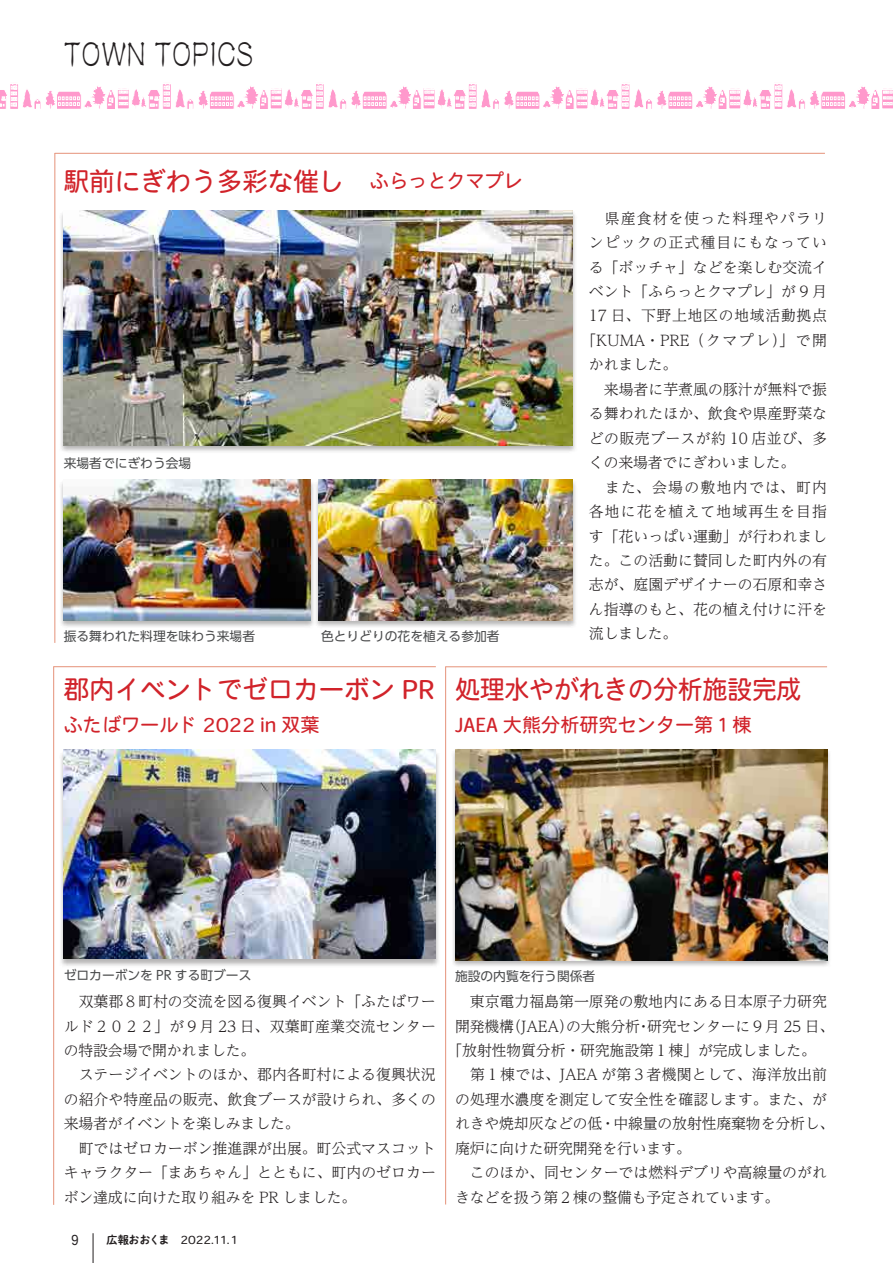
<style>
.page{position:relative;width:893px;height:1263px;background:#fff}
.page>*{position:absolute;margin:0;border:0;box-sizing:border-box;transform-origin:0 0}
.t1{font:31.95px "Reisho E1 Std";color:#231f20;scale:.8 1}
.t2{font:25.5px "Heisei Maru Go Std W4";color:#d1232a}
.t3{font:19.2px "Heisei Maru Go Std W4";color:#d1232a}
.t4{font:300 14.85px/24.5px "UD Reimin Pr 6 N";color:#231f20}
.t5{font:300 14.85px "UD Reimin Pr 6 N";letter-spacing:.07em;color:#231f20}
.t6{font:300 14.85px "UD Reimin Pr 6 N";letter-spacing:.045em;color:#231f20}
.t7{font:300 14.85px "UD Reimin Pr 6 N";letter-spacing:.025em;color:#231f20}
.t8{font:300 14.85px "UD Reimin Pr 6 N";letter-spacing:.085em;color:#231f20}
.t9{font:13.8px "Heisei Maru Go Std W4";color:#231f20;scale:.8 1}
.t10{font:12.75px "UD Shin Go Pr 6 N";color:#4b4c4d}
.t11{font:11.1px "Heisei Maru Go Std W4";letter-spacing:-.005em;color:#231f20}
.t12{font:11.1px "P Shuei NM Go Std N B";letter-spacing:-.035em;color:#231f20}
</style>
<div class="page">
<hr style="left:93px;top:1233px;width:1px;height:30px;background:#231f20">
<svg style="left:0;top:84px;width:893px;height:25px"></svg>
<div style="left:59px;top:749px;width:381px;height:219px;background:#231f20;opacity:.33"></div>
<img style="left:64px;top:750px;width:372px;height:209px">
<hr style="left:53px;top:666px;width:383px;height:1px;background:#e59279">
<hr style="left:53px;top:666px;width:1px;height:539px;background:#e59279">
<div style="left:450px;top:748px;width:382px;height:220px;background:#231f20;opacity:.33"></div>
<img style="left:455px;top:749px;width:372px;height:211px">
<hr style="left:445px;top:666px;width:382px;height:1px;background:#e59279">
<hr style="left:445px;top:666px;width:1px;height:538px;background:#e59279">
<div style="left:59px;top:209px;width:518px;height:244px;background:#231f20;opacity:.33"></div>
<img style="left:64px;top:211px;width:509px;height:234px">
<hr style="left:55px;top:153px;width:770px;height:1px;background:#e59279">
<hr style="left:55px;top:153px;width:1px;height:490px;background:#e59279">
<div style="left:59px;top:478px;width:256px;height:150px;background:#231f20;opacity:.33"></div>
<img style="left:64px;top:480px;width:247px;height:141px">
<div style="left:314px;top:478px;width:263px;height:150px;background:#231f20;opacity:.33"></div>
<img style="left:318px;top:480px;width:255px;height:141px">
<h1 class="t1" style="left:64px;top:32px;width:239px">TOWN TOPICS</h1>
<h2 class="t2" style="left:64px;top:164px;width:308px">駅前にぎわう多彩な催し　</h2>
<p class="t3" style="left:370px;top:168px;width:155px">ふらっとクマプレ</p>
<p class="t10" style="left:64px;top:453px;width:129px">来場者でにぎわう会場</p>
<p class="t10" style="left:64px;top:626px;width:193px">振る舞われた料理を味わう来場者</p>
<p class="t10" style="left:321px;top:626px;width:180px">色とりどりの花を植える参加者</p>
<p class="t5" style="left:589px;top:206px;width:240px">　県産食材を使った料理やパラリ</p>
<p class="t5" style="left:589px;top:230px;width:240px">ンピックの正式種目にもなってい</p>
<p class="t4" style="left:589px;top:254px;width:240px">る「ボッチャ」などを楽しむ交流イ</p>
<p class="t4" style="left:589px;top:279px;width:240px">ベント「ふらっとクマプレ」が 9 月</p>
<p class="t6" style="left:589px;top:304px;width:240px">17 日、下野上地区の地域活動拠点</p>
<p class="t4" style="left:581px;top:327px;width:247px">「KUMA・PRE（クマプレ）」で開</p>
<p class="t4" style="left:589px;top:352px;width:90px">かれました。</p>
<p class="t4" style="left:589px;top:376px;width:240px">　来場者に芋煮風の豚汁が無料で振</p>
<p class="t4" style="left:589px;top:401px;width:240px">る舞われたほか、飲食や県産野菜な</p>
<p class="t7" style="left:589px;top:426px;width:240px">どの販売ブースが約 10 店並び、多</p>
<p class="t4" style="left:589px;top:450px;width:208px">くの来場者でにぎわいました。</p>
<p class="t8" style="left:589px;top:475px;width:240px">　また、会場の敷地内では、町内</p>
<p class="t5" style="left:589px;top:499px;width:240px">各地に花を植えて地域再生を目指</p>
<p class="t4" style="left:589px;top:523px;width:240px">す「花いっぱい運動」が行われまし</p>
<p class="t4" style="left:589px;top:548px;width:240px">た。この活動に賛同した町内外の有</p>
<p class="t4" style="left:589px;top:572px;width:240px">志が、庭園デザイナーの石原和幸さ</p>
<p class="t4" style="left:589px;top:596px;width:240px">ん指導のもと、花の植え付けに汗を</p>
<p class="t4" style="left:589px;top:621px;width:90px">流しました。</p>
<h2 class="t2" style="left:64px;top:672px;width:372px">郡内イベントでゼロカーボン PR</h2>
<p class="t3" style="left:64px;top:712px;width:257px">ふたばワールド 2022 in 双葉</p>
<h2 class="t2" style="left:455px;top:672px;width:348px">処理水やがれきの分析施設完成</h2>
<p class="t3" style="left:455px;top:712px;width:298px">JAEA 大熊分析研究センター第１棟</p>
<p class="t10" style="left:64px;top:964px;width:189px">ゼロカーボンを PR する町ブース</p>
<p class="t4" style="left:64px;top:989px;width:374px">　双葉郡８町村の交流を図る復興イベント「ふたばワールド２０２２」が９月 23 日、双葉町産業交流センターの特設会場で開かれました。<br>　ステージイベントのほか、郡内各町村による復興状況の紹介や特産品の販売、飲食ブースが設けられ、多くの来場者がイベントを楽しみました。<br>　町ではゼロカーボン推進課が出展。町公式マスコットキャラクター「まあちゃん」とともに、町内のゼロカーボン達成に向けた取り組みを PR しました。</p>
<p class="t9" style="left:71px;top:1231px;width:11px">9</p>
<p class="t12" style="left:107px;top:1232px;width:64px">広報おおくま</p>
<p class="t11" style="left:181px;top:1233px;width:58px">2022.11.1</p>
<p class="t10" style="left:455px;top:966px;width:142px">施設の内覧を行う関係者</p>
<p class="t4" style="left:647px;top:989px;width:189px;text-indent:-192px">　東京電力福島第一原発の敷地内にある日本原子力研究研究センターに９月 25 日、</p>
<p class="t4" style="left:506px;top:1013px;width:69px">（JAEA）</p>
<p class="t4" style="left:566px;top:1013px;width:75px">の大熊分析</p>
<p class="t4" style="left:455px;top:1013px;width:61px">開発機構</p>
<p class="t4" style="left:448px;top:1038px;width:370px">「放射性物質分析・研究施設第１棟」が完成しました。</p>
<p class="t4" style="left:455px;top:1062px;width:374px">　第１棟では、JAEA が第３者機関として、海洋放出前</p>
<p class="t4" style="left:455px;top:1086px;width:374px">の処理水濃度を測定して安全性を確認します。また、が</p>
<p class="t4" style="left:455px;top:1111px;width:381px">れきや焼却灰などの低・中線量の放射性廃棄物を分析し、</p>
<p class="t4" style="left:455px;top:1135px;width:237px">廃炉に向けた研究開発を行います。</p>
<p class="t4" style="left:455px;top:1160px;width:373px">　このほか、同センターでは燃料デブリや高線量のがれ</p>
<p class="t4" style="left:455px;top:1184px;width:326px">きなどを扱う第２棟の整備も予定されています。</p>
<p class="t4" style="left:636px;top:1013px;width:16px">・</p>
</div>
